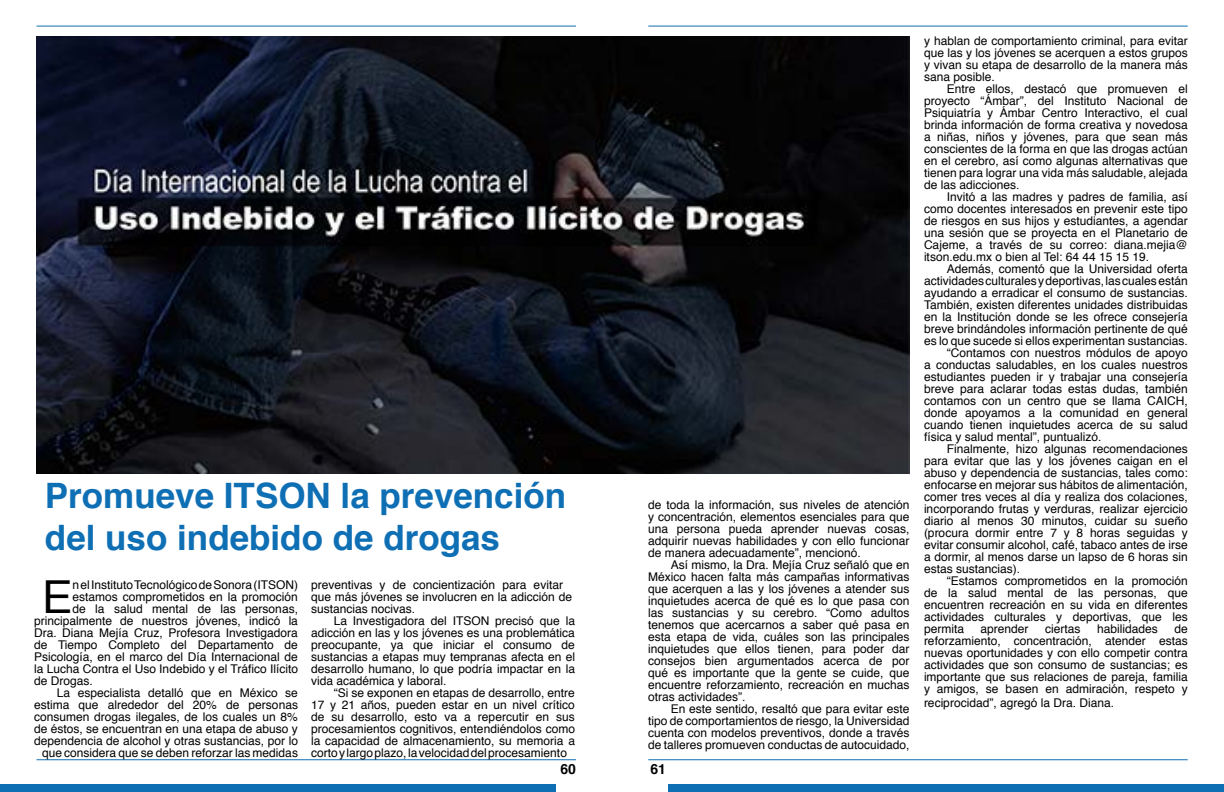
<style>
.page{position:relative;width:1224px;height:792px;background:#fff}
.page>*{position:absolute;margin:0;border:0;box-sizing:border-box;transform-origin:0 0}
.t1{font:45.5px "Helvetica";color:#000}
.t2{font:700 35px/42px "Helvetica";color:#0f6fb4}
.t3{font:700 14px "Helvetica";color:#000}
.t4{font:12px/12px "Helvetica";color:#000;text-align:justify}
</style>
<div class="page">
<div style="left:0;top:784px;width:556px;height:8px;background:#0f6fb4"></div>
<div style="left:668px;top:784px;width:556px;height:8px;background:#0f6fb4"></div>
<hr style="left:37px;top:26px;width:539px;height:1px;background:#0f6fb4">
<hr style="left:37px;top:759px;width:539px;height:1px;background:#0f6fb4">
<hr style="left:648px;top:26px;width:540px;height:1px;background:#0f6fb4">
<hr style="left:648px;top:759px;width:540px;height:1px;background:#0f6fb4">
<img style="left:37px;top:36px;width:873px;height:437px">
<h2 class="t2" style="left:45px;top:475px;width:523px">Promueve ITSON la prevención del uso indebido de drogas</h2>
<h1 class="t1" style="left:42px;top:562px;width:32px">E</h1>
<p class="t4" style="left:72px;top:579px;width:227px">n el Instituto Tecnológico de Sonora (ITSON)</p>
<p class="t4" style="left:72px;top:591px;width:227px">estamos comprometidos en la promoción</p>
<p class="t4" style="left:72px;top:603px;width:227px">de la salud mental de las personas,</p>
<p class="t4" style="left:34px;top:615px;width:265px">principalmente de nuestros jóvenes, indicó la</p>
<p class="t4" style="left:34px;top:627px;width:265px">Dra. Diana Mejía Cruz, Profesora Investigadora</p>
<p class="t4" style="left:34px;top:639px;width:265px">de Tiempo Completo del Departamento de</p>
<p class="t4" style="left:34px;top:651px;width:265px">Psicología, en el marco del Día Internacional de</p>
<p class="t4" style="left:34px;top:663px;width:265px">la Lucha Contra el Uso Indebido y el Tráfico Ilícito</p>
<p class="t4" style="left:34px;top:675px;width:60px">de Drogas.</p>
<p class="t4" style="left:57px;top:687px;width:243px">La especialista detalló que en México se</p>
<p class="t4" style="left:34px;top:699px;width:265px">estima que alrededor del 20% de personas</p>
<p class="t4" style="left:34px;top:711px;width:265px">consumen drogas ilegales, de los cuales un 8%</p>
<p class="t4" style="left:34px;top:723px;width:265px">de éstos, se encuentran en una etapa de abuso y</p>
<p class="t4" style="left:34px;top:735px;width:265px">dependencia de alcohol y otras sustancias, por lo</p>
<p class="t4" style="left:42px;top:747px;width:257px">que considera que se deben reforzar las medidas</p>
<p class="t4" style="left:311px;top:579px;width:263px;text-align:left">preventivas y de concientización para evitar que más jóvenes se involucren en la adicción de sustancias nocivas.</p>
<p class="t4" style="left:311px;top:615px;width:266px;text-indent:23px">La Investigadora del ITSON precisó que la adicción en las y los jóvenes es una problemática preocupante, ya que iniciar el consumo de sustancias a etapas muy tempranas afecta en el desarrollo humano, lo que podría impactar en la vida académica y laboral.</p>
<p class="t4" style="left:311px;top:687px;width:266px;text-indent:23px">“Si se exponen en etapas de desarrollo, entre 17 y 21 años, pueden estar en un nivel crítico de su desarrollo, esto va a repercutir en sus procesamientos cognitivos, entendiéndolos como la capacidad de almacenamiento, su memoria a corto y largo plazo, la velocidad del procesamiento</p>
<p class="t4" style="left:648px;top:499px;width:263px">de toda la información, sus niveles de atención y concentración, elementos esenciales para que una persona pueda aprender nuevas cosas, adquirir nuevas habilidades y con ello funcionar de manera adecuadamente”, mencionó.</p>
<p class="t4" style="left:648px;top:559px;width:263px;text-indent:23px">Así mismo, la Dra. Mejía Cruz señaló que en México hacen falta más campañas informativas que acerquen a las y los jóvenes a atender sus inquietudes acerca de qué es lo que pasa con las sustancias y su cerebro. “Como adultos tenemos que acercarnos a saber qué pasa en esta etapa de vida, cuáles son las principales inquietudes que ellos tienen, para poder dar consejos bien argumentados acerca de por qué es importante que la gente se cuide, que encuentre reforzamiento, recreación en muchas otras actividades”.</p>
<p class="t4" style="left:648px;top:703px;width:263px;text-indent:23px">En este sentido, resaltó que para evitar este tipo de comportamientos de riesgo, la Universidad cuenta con modelos preventivos, donde a través de talleres promueven conductas de autocuidado,</p>
<p class="t3" style="left:560px;top:757px;width:17px">60</p>
<p class="t3" style="left:651px;top:757px;width:17px">61</p>
<p class="t4" style="left:924px;top:35px;width:265px">y hablan de comportamiento criminal, para evitar que las y los jóvenes se acerquen a estos grupos y vivan su etapa de desarrollo de la manera más sana posible.</p>
<p class="t4" style="left:924px;top:83px;width:265px;text-indent:23px">Entre ellos, destacó que promueven el proyecto “Ámbar”, del Instituto Nacional de Psiquiatría y Ámbar Centro Interactivo, el cual brinda información de forma creativa y novedosa a niñas, niños y jóvenes, para que sean más conscientes de la forma en que las drogas actúan en el cerebro, así como algunas alternativas que tienen para lograr una vida más saludable, alejada de las adicciones.</p>
<p class="t4" style="left:924px;top:191px;width:265px;text-indent:23px">Invitó a las madres y padres de familia, así como docentes interesados en prevenir este tipo de riesgos en sus hijos y estudiantes, a agendar una sesión que se proyecta en el Planetario de Cajeme, a través de su correo: diana.mejia@ itson.edu.mx o bien al Tel: 64 44 15 15 19.</p>
<p class="t4" style="left:947px;top:263px;width:243px">Además, comentó que la Universidad oferta</p>
<p class="t4" style="left:924px;top:275px;width:265px">actividades culturales y deportivas, las cuales están</p>
<p class="t4" style="left:924px;top:287px;width:265px">ayudando a erradicar el consumo de sustancias.</p>
<p class="t4" style="left:924px;top:299px;width:265px">También, existen diferentes unidades distribuidas</p>
<p class="t4" style="left:924px;top:311px;width:265px">en la Institución donde se les ofrece consejería</p>
<p class="t4" style="left:924px;top:323px;width:265px">breve brindándoles información pertinente de qué</p>
<p class="t4" style="left:924px;top:335px;width:265px">es lo que sucede si ellos experimentan sustancias.</p>
<p class="t4" style="left:947px;top:347px;width:243px">“Contamos con nuestros módulos de apoyo</p>
<p class="t4" style="left:924px;top:359px;width:265px">a conductas saludables, en los cuales nuestros</p>
<p class="t4" style="left:924px;top:371px;width:265px">estudiantes pueden ir y trabajar una consejería</p>
<p class="t4" style="left:924px;top:383px;width:265px">breve para aclarar todas estas dudas, también</p>
<p class="t4" style="left:924px;top:395px;width:265px">contamos con un centro que se llama CAICH,</p>
<p class="t4" style="left:924px;top:407px;width:265px">donde apoyamos a la comunidad en general</p>
<p class="t4" style="left:924px;top:419px;width:265px">cuando tienen inquietudes acerca de su salud</p>
<p class="t4" style="left:924px;top:431px;width:179px">física y salud mental”, puntualizó.</p>
<p class="t4" style="left:947px;top:443px;width:243px">Finalmente, hizo algunas recomendaciones</p>
<p class="t4" style="left:924px;top:455px;width:265px">para evitar que las y los jóvenes caigan en el</p>
<p class="t4" style="left:924px;top:467px;width:265px">abuso y dependencia de sustancias, tales como:</p>
<p class="t4" style="left:924px;top:479px;width:265px">enfocarse en mejorar sus hábitos de alimentación,</p>
<p class="t4" style="left:924px;top:491px;width:265px">comer tres veces al día y realiza dos colaciones,</p>
<p class="t4" style="left:924px;top:503px;width:265px">incorporando frutas y verduras, realizar ejercicio</p>
<p class="t4" style="left:924px;top:515px;width:265px">diario al menos 30 minutos, cuidar su sueño</p>
<p class="t4" style="left:924px;top:527px;width:265px">(procura dormir entre 7 y 8 horas seguidas y</p>
<p class="t4" style="left:924px;top:539px;width:265px">evitar consumir alcohol, café, tabaco antes de irse</p>
<p class="t4" style="left:924px;top:551px;width:265px">a dormir, al menos darse un lapso de 6 horas sin</p>
<p class="t4" style="left:924px;top:563px;width:98px">estas sustancias).</p>
<p class="t4" style="left:947px;top:575px;width:243px">“Estamos comprometidos en la promoción</p>
<p class="t4" style="left:924px;top:587px;width:265px">de la salud mental de las personas, que</p>
<p class="t4" style="left:924px;top:599px;width:265px">encuentren recreación en su vida en diferentes</p>
<p class="t4" style="left:924px;top:611px;width:265px">actividades culturales y deportivas, que les</p>
<p class="t4" style="left:924px;top:623px;width:42px">permita</p>
<p class="t4" style="left:981px;top:623px;width:50px">aprender</p>
<p class="t4" style="left:1045px;top:623px;width:37px">ciertas</p>
<p class="t4" style="left:1097px;top:623px;width:62px">habilidades</p>
<p class="t4" style="left:924px;top:623px;width:265px;text-indent:250px">de reforzamiento, concentración, atender estas nuevas oportunidades y con ello competir contra actividades que son consumo de sustancias; es importante que sus relaciones de pareja, familia y amigos, se basen en admiración, respeto y</p>
<p class="t4" style="left:924px;top:698px;width:192px">reciprocidad”, agregó la Dra. Diana.</p>
</div>
